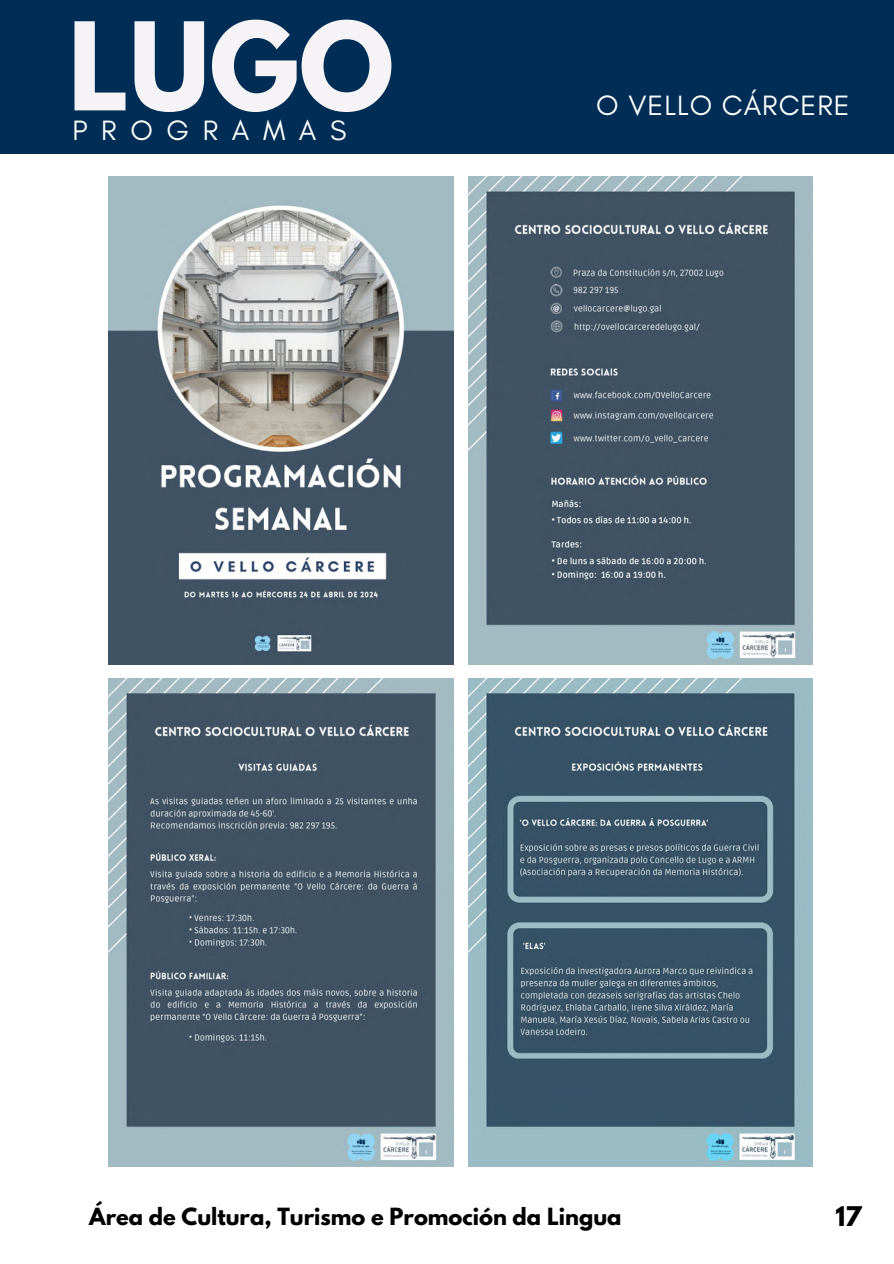
<style>
.page{position:relative;width:894px;height:1264px;background:#fff}
.page>*{position:absolute;margin:0;border:0;box-sizing:border-box;transform-origin:0 0}
.t1{font:700 108px "League Spartan";color:#f5f3f5}
.t2{font:28.5px "Glacial Indifference";letter-spacing:.035em;color:#fff}
.t3{font:28.5px "Glacial Indifference";letter-spacing:.475em;color:#fff}
.t4{font:700 24px "League Spartan";color:#000}
.t5{font:700 21px "League Spartan";color:#000}
</style>
<div class="page">
<div style="left:0;top:0;width:893px;height:154px;background:#002d55"></div>
<img style="left:468px;top:678px;width:344px;height:487px">
<img style="left:468px;top:177px;width:344px;height:487px">
<img style="left:108px;top:678px;width:345px;height:487px">
<img style="left:108px;top:177px;width:345px;height:487px">
<p class="t1" style="left:68px;top:13px;width:327px">LUGO</p>
<p class="t3" style="left:73px;top:113px;width:275px">PROGRAMAS</p>
<p class="t2" style="left:596px;top:88px;width:255px">O VELLO CÁRCERE</p>
<p class="t5" style="left:89px;top:1205px;width:533px">Área de Cultura, Turismo e Promoción da Lingua</p>
<p class="t4" style="left:835px;top:1204px;width:28px">17</p>
</div>
